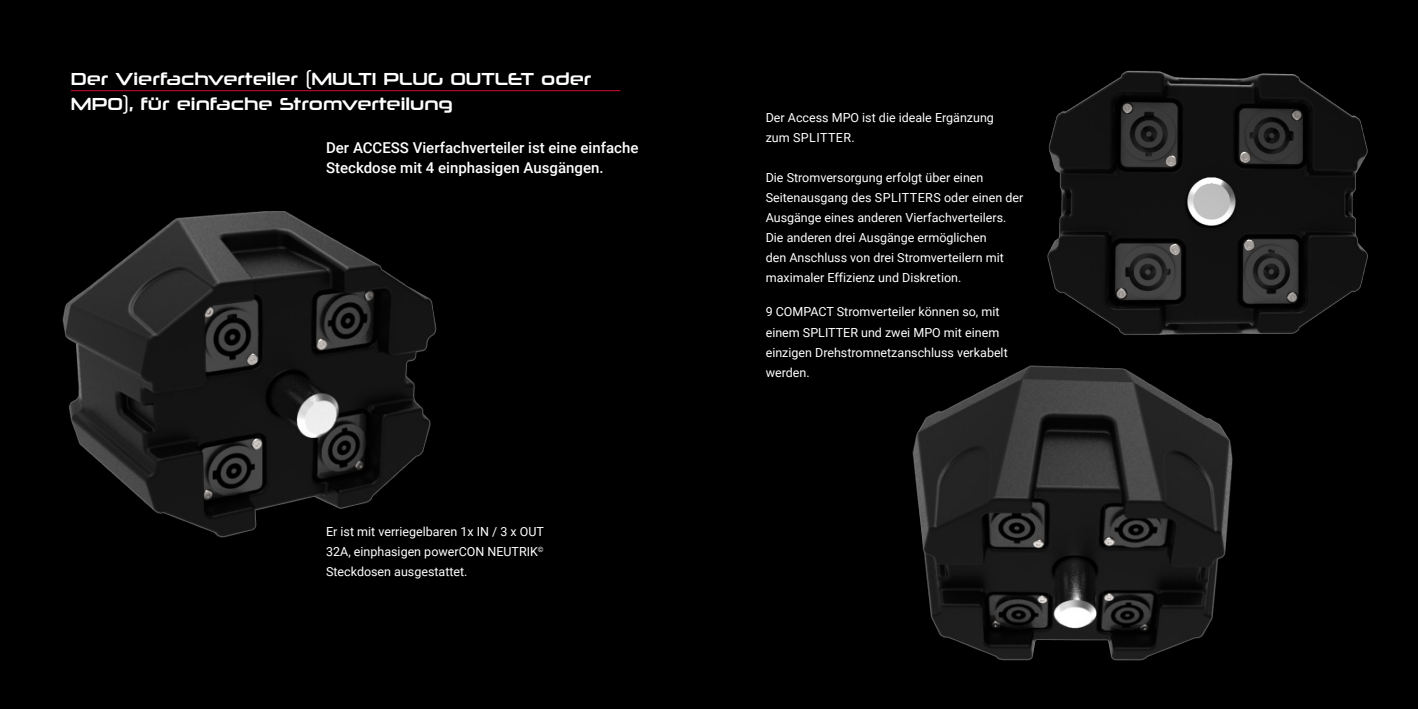
<style>
.page{position:relative;width:1418px;height:709px;background:#fff}
.page>*{position:absolute;margin:0;border:0;box-sizing:border-box;transform-origin:0 0}
.t1{font:17.5px/25px "Neuropolitical Rg";color:#fff}
.t2{font:500 15px/20px "Roboto";color:#fff}
.t3{font:12.5px/20px "Roboto";color:#fff}
</style>
<div class="page">
<div style="left:0;top:0;width:1417px;height:709px;background:#000"></div>
<img style="left:62px;top:211px;width:375px;height:327px">
<img style="left:912px;top:386px;width:321px;height:275px">
<img style="left:991px;top:71px;width:377px;height:323px">
<hr style="left:71px;top:90px;width:549px;height:1px;background:#d80d30">
<h1 class="t1" style="left:71px;top:65px;width:522px">Der Vierfachverteiler (MULTI PLUG OUTLET oder<br>MPO), für einfache Stromverteilung</h1>
<p class="t2" style="left:326px;top:137px;width:314px">Der ACCESS Vierfachverteiler ist eine einfache<br>Steckdose mit 4 einphasigen Ausgängen.</p>
<p class="t3" style="left:326px;top:521px;width:219px;text-align:justify">Er ist mit verriegelbaren 1x IN / 3 x OUT 32A, einphasigen powerCON NEUTRIK<sup>© </sup>Steckdosen ausgestattet.</p>
<p class="t3" style="left:765px;top:107px;width:230px">Der Access MPO ist die ideale Ergänzung zum SPLITTER.</p>
<p class="t3" style="left:765px;top:167px;width:259px">Die Stromversorgung erfolgt über einen Seitenausgang des SPLITTERS oder einen der Ausgänge eines anderen Vierfachverteilers.<br>Die anderen drei Ausgänge ermöglichen<br>den Anschluss von drei Stromverteilern mit maximaler Effizienz und Diskretion.</p>
<p class="t3" style="left:765px;top:301px;width:243px">9 COMPACT Stromverteiler können so, mit einem SPLITTER und zwei MPO mit einem einzigen Drehstromnetzanschluss verkabelt werden.</p>
</div>
